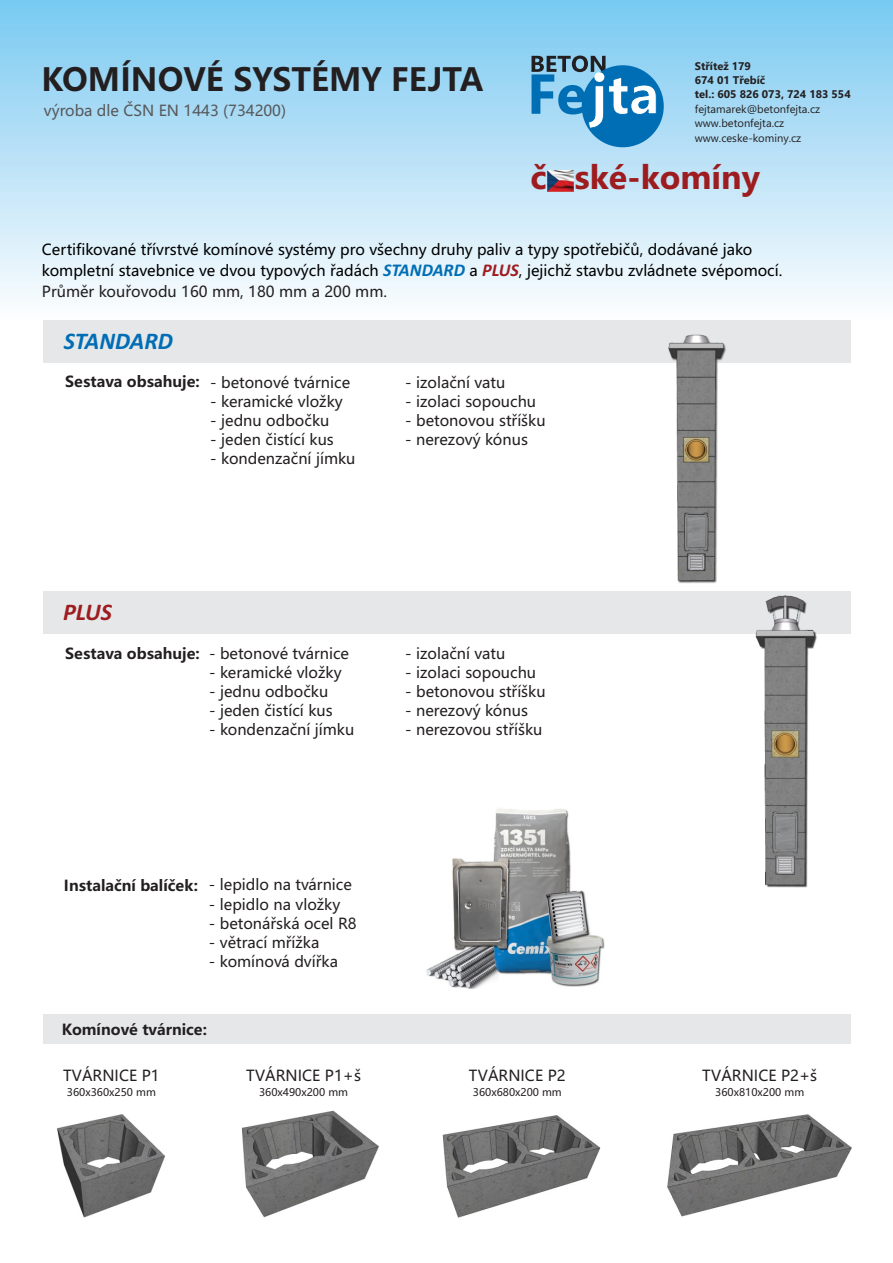
<style>
.page{position:relative;width:893px;height:1263px;background:#fff}
.page>*{position:absolute;margin:0;border:0;box-sizing:border-box;transform-origin:0 0}
.t1{font:700 33.9px "Ebrima";color:#9d1c1f}
.t2{font:700 31.5px "Microsoft Ya Hei";color:#231f20}
.t3{font:italic 700 24px "Calibri";color:#006eb5}
.t4{font:italic 700 24px "Calibri";color:#9d1c1f}
.t5{font:15px "Microsoft Ya Hei UI";color:#231f20}
.t6{font:15px/20.9px "Microsoft Ya Hei";color:#000}
.t7{font:700 15px "Microsoft Ya Hei UI";color:#231f20}
.t8{font:15px "Microsoft Ya Hei";color:#231f20}
.t9{font:15px "Microsoft Ya Hei";color:#57585a}
.t10{font:700 15px "Microsoft Ya Hei";color:#231f20}
.t11{font:11.1px/14.7px "Ebrima";color:#231f20}
.t12{font:700 11.1px/13.8px "Ebrima";color:#231f20}
.t13{font:10.5px "Microsoft Ya Hei";color:#231f20}
.s1{font-family:"Calibri";font-weight:700;font-style:italic;font-size:18px;color:#006eb5}
.s2{font-family:"Calibri";font-weight:700;font-style:italic;font-size:18px;color:#9d1c1f}
.s3{color:#231f20}
</style>
<div class="page">
<div style="left:0;top:0;width:893px;height:320px;background:linear-gradient(to bottom,#79c9f1,#fdfdfe)"></div>
<div style="left:43px;top:320px;width:807px;height:42px;background:#e6e7e9"></div>
<div style="left:43px;top:591px;width:807px;height:43px;background:#e6e7e9"></div>
<div style="left:43px;top:1014px;width:807px;height:30px;background:#e6e7e9"></div>
<img style="left:548px;top:170px;width:25px;height:22px">
<div style="left:582px;top:65px;width:82px;height:82px;background:#006eb5;border-radius:50%"></div>
<svg style="left:532px;top:56px;width:125px;height:73px"></svg>
<div style="left:594px;top:72px;width:10px;height:10px;background:#fff;border-radius:50%"></div>
<img style="left:57px;top:1114px;width:108px;height:103px">
<img style="left:242px;top:1111px;width:137px;height:107px">
<img style="left:442px;top:1116px;width:159px;height:102px">
<img style="left:667px;top:1114px;width:185px;height:103px">
<img style="left:755px;top:595px;width:62px;height:293px">
<img style="left:663px;top:334px;width:65px;height:249px">
<img style="left:426px;top:808px;width:179px;height:181px">
<h2 class="t2" style="left:41px;top:65px;width:444px">KOMÍNOVÉ SYSTÉMY FEJTA</h2>
<p class="t9" style="left:44px;top:104px;width:244px">výroba dle ČSN EN 1443 (734200)</p>
<p class="t12" style="left:695px;top:61px;width:157px">Střítež 179<br>674 01 Třebíč<br>tel.: 605 826 073, 724 183 554</p>
<p class="t11" style="left:695px;top:102px;width:127px">fejtamarek@betonfejta.cz www.betonfejta.cz www.ceske-kominy.cz</p>
<h1 class="t1" style="left:530px;top:164px;width:231px">č ské-komíny</h1>
<p class="t6" style="left:42px;top:240px;width:742px">Certifikované třívrstvé komínové systémy pro všechny druhy paliv a typy spotřebičů, dodávané jako kompletní stavebnice ve dvou typových řadách <span class="s1">STANDARD</span> a <span class="s2">PLUS</span>, jejichž stavbu zvládnete svépomocí.<br><span class="s3">Průměr kouřovodu 160 mm, 180 mm a 200 mm.</span></p>
<h3 class="t3" style="left:64px;top:331px;width:111px">STANDARD</h3>
<p class="t7" style="left:65px;top:375px;width:136px">Sestava obsahuje:</p>
<p class="t5" style="left:210px;top:375px;width:141px">- betonové tvárnice</p>
<p class="t5" style="left:210px;top:394px;width:134px">- keramické vložky</p>
<p class="t5" style="left:210px;top:413px;width:121px">- jednu odbočku</p>
<p class="t5" style="left:210px;top:433px;width:125px">- jeden čistící kus</p>
<p class="t5" style="left:210px;top:452px;width:147px">- kondenzační jímku</p>
<p class="t5" style="left:405px;top:375px;width:102px">- izolační vatu</p>
<p class="t5" style="left:405px;top:394px;width:132px">- izolaci sopouchu</p>
<p class="t5" style="left:405px;top:413px;width:142px">- betonovou stříšku</p>
<p class="t5" style="left:405px;top:433px;width:124px">- nerezový kónus</p>
<h3 class="t4" style="left:63px;top:602px;width:50px">PLUS</h3>
<p class="t7" style="left:65px;top:646px;width:136px">Sestava obsahuje:</p>
<p class="t5" style="left:209px;top:646px;width:141px">- betonové tvárnice</p>
<p class="t5" style="left:209px;top:665px;width:134px">- keramické vložky</p>
<p class="t5" style="left:209px;top:684px;width:121px">- jednu odbočku</p>
<p class="t5" style="left:209px;top:703px;width:125px">- jeden čistící kus</p>
<p class="t5" style="left:209px;top:723px;width:147px">- kondenzační jímku</p>
<p class="t5" style="left:405px;top:646px;width:102px">- izolační vatu</p>
<p class="t5" style="left:405px;top:665px;width:132px">- izolaci sopouchu</p>
<p class="t5" style="left:405px;top:684px;width:142px">- betonovou stříšku</p>
<p class="t5" style="left:405px;top:703px;width:124px">- nerezový kónus</p>
<p class="t5" style="left:405px;top:723px;width:139px">- nerezovou stříšku</p>
<p class="t7" style="left:64px;top:878px;width:136px">Instalační balíček:</p>
<p class="t5" style="left:209px;top:878px;width:144px">- lepidlo na tvárnice</p>
<p class="t5" style="left:209px;top:897px;width:133px">- lepidlo na vložky</p>
<p class="t5" style="left:209px;top:916px;width:149px">- betonářská ocel R8</p>
<p class="t5" style="left:209px;top:935px;width:112px">- větrací mřížka</p>
<p class="t5" style="left:209px;top:954px;width:131px">- komínová dvířka</p>
<p class="t10" style="left:62px;top:1022px;width:147px">Komínové tvárnice:</p>
<p class="t8" style="left:63px;top:1068px;width:98px">TVÁRNICE P1</p>
<p class="t13" style="left:67px;top:1087px;width:90px">360x360x250 mm</p>
<p class="t8" style="left:246px;top:1068px;width:116px">TVÁRNICE P1+š</p>
<p class="t13" style="left:259px;top:1087px;width:90px">360x490x200 mm</p>
<p class="t8" style="left:469px;top:1068px;width:98px">TVÁRNICE P2</p>
<p class="t13" style="left:473px;top:1087px;width:90px">360x680x200 mm</p>
<p class="t8" style="left:702px;top:1068px;width:116px">TVÁRNICE P2+š</p>
<p class="t13" style="left:715px;top:1087px;width:90px">360x810x200 mm</p>
</div>
